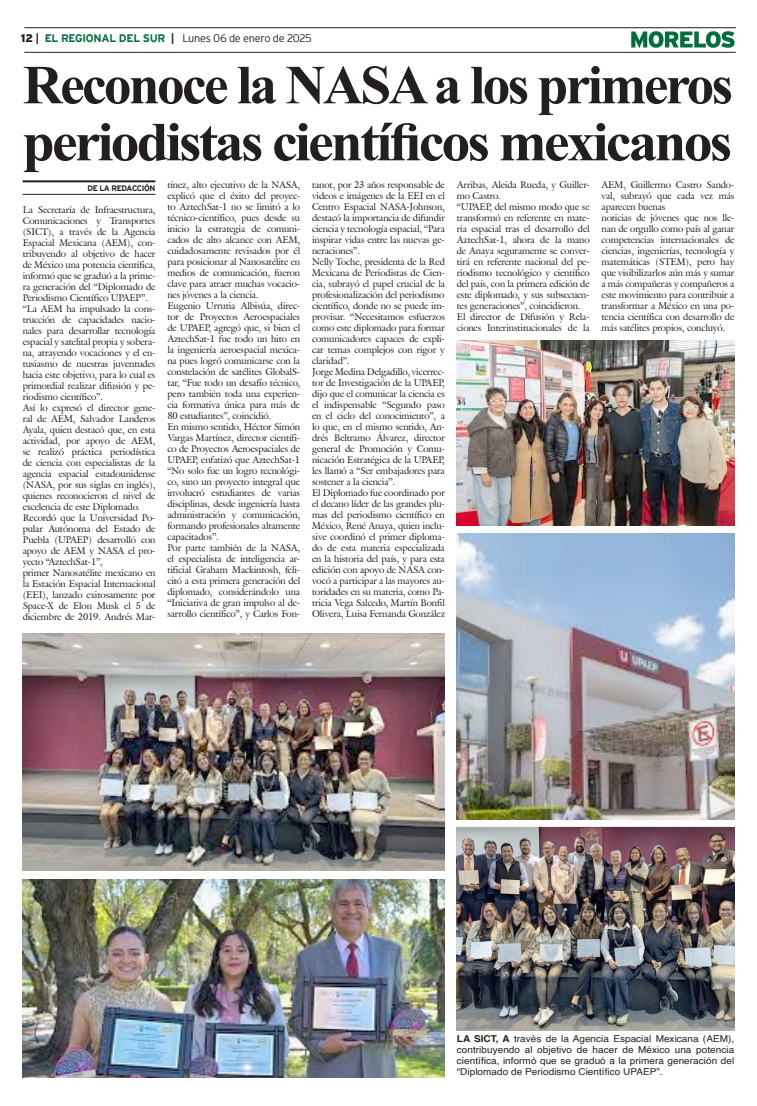
<style>
.page{position:relative;width:757px;height:1106px;background:#fff}
.page>*{position:absolute;margin:0;border:0;box-sizing:border-box;transform-origin:0 0}
.Cabeza_02{font:700 55px "Times New Roman";letter-spacing:-.05em;color:#231f20;scale:1.05 1}
.Cabeza_02-2{font:700 55px "Times New Roman";letter-spacing:-.05em;color:#231f20}
.t1{font:300 11px "Interstate";letter-spacing:-.025em;color:#231f20}
.t2{font:9.5px/11px "Galliard IT Cby BT";letter-spacing:-.01em;color:#231f20;text-align:justify}
.Pie_de_foto{font:9.5px/11px "Helvetica";letter-spacing:.005em;color:#231f20;text-align:justify;scale:1.05 1}
.t3{font:700 8px "Interstate";letter-spacing:-.05em;color:#231f20}
.s1{font-weight:900}
.s2{font-weight:700}
.s3{font-weight:700;color:#006f3c}
</style>
<div class="page">
<hr style="left:24px;top:27px;width:712px;height:1px;background:#231f20">
<hr style="left:24px;top:52px;width:712px;height:1px;background:#231f20">
<svg style="left:631px;top:31px;width:103px;height:17px"></svg>
<hr style="left:23px;top:180px;width:132px;height:2px;background:#231f20">
<hr style="left:23px;top:194px;width:132px;height:1px;background:#231f20">
<img style="left:23px;top:634px;width:422px;height:236px">
<img style="left:457px;top:340px;width:277px;height:185px">
<img style="left:457px;top:533px;width:277px;height:286px">
<img style="left:23px;top:879px;width:422px;height:198px">
<img style="left:457px;top:827px;width:277px;height:203px">
<p class="t1" style="left:21px;top:32px;width:292px"><span class="s1">12</span> <span class="s2">|</span> <span class="s3">EL REGIONAL DEL SUR</span> <span class="s2">|</span> Lunes 06 de enero de 2025</p>
<p class="Cabeza_02-2" style="left:23px;top:45px;width:712px">Reconoce la NASA a los primeros</p>
<p class="Cabeza_02" style="left:23px;top:102px;width:677px">periodistas científicos mexicanos</p>
<p class="t3" style="left:87px;top:184px;width:69px">DE LA REDACCIÓN</p>
<p class="t2" style="left:457px;top:179px;width:134px">Arribas, Aleida Rueda, y Guiller&shy;mo Castro.</p>
<p class="t2" style="left:457px;top:201px;width:134px">“UPAEP, del mismo modo que se transformó en referente en mate&shy;ria espacial tras el desarrollo del AztechSat-1, ahora de la mano de Anaya seguramente se conver&shy;tirá en referente nacional del pe&shy;riodismo tecnológico y científico del país, con la primera edición de este diplomado, y sus subsecuen&shy;tes generaciones”, coincidieron.</p>
<p class="t2" style="left:457px;top:311px;width:134px">El director de Difusión y Rela&shy;ciones Interinstitucionales de la</p>
<p class="t2" style="left:167px;top:179px;width:134px">tínez, alto ejecutivo de la NASA, explicó que el éxito del proyec&shy;to AztechSat-1 no se limitó a lo técnico-científico, pues desde su inicio la estrategia de comuni&shy;cados de alto alcance con AEM, cuidadosamente revisados por él para posicionar al Nanosatélite en medios de comunicación, fueron clave para atraer muchas vocacio&shy;nes jóvenes a la ciencia.</p>
<p class="t2" style="left:167px;top:300px;width:134px">Eugenio Urrutia Albisúa, direc&shy;tor de Proyectos Aeroespaciales de UPAEP, agregó que, si bien el AztechSat-1 fue todo un hito en la ingeniería aeroespacial mexica&shy;na pues logró comunicarse con la constelación de satélites GlobalS&shy;tar, “Fue todo un desafío técnico, pero también toda una experien&shy;cia formativa única para más de 80 estudiantes”, coincidió.</p>
<p class="t2" style="left:167px;top:421px;width:134px">En mismo sentido, Héctor Simón Vargas Martínez, director científi&shy;co de Proyectos Aeroespaciales de UPAEP, enfatizó que AztechSat-1 “No solo fue un logro tecnológi&shy;co, sino un proyecto integral que involucró estudiantes de varias disciplinas, desde ingeniería hasta administración y comunicación, formando profesionales altamente capacitados”.</p>
<p class="t2" style="left:167px;top:542px;width:134px">Por parte también de la NASA, el especialista de inteligencia ar&shy;tificial Graham Mackintosh, feli&shy;citó a esta primera generación del diplomado, considerándolo una “Iniciativa de gran impulso al de&shy;sarrollo científico”, y Carlos Fon-</p>
<p class="t2" style="left:312px;top:179px;width:134px">tanot, por 23 años responsable de videos e imágenes de la EEI en el Centro Espacial NASA-Johnson, destacó la importancia de difundir ciencia y tecnología espacial, “Para inspirar vidas entre las nuevas ge&shy;neraciones”.</p>
<p class="t2" style="left:312px;top:256px;width:134px">Nelly Toche, presidenta de la Red Mexicana de Periodistas de Cien&shy;cia, subrayó el papel crucial de la profesionalización del periodismo</p>
<p class="t2" style="left:312px;top:300px;width:134px">científico, donde no se puede im&shy;provisar. “Necesitamos esfuerzos como este diplomado para formar comunicadores capaces de expli&shy;car temas complejos con rigor y claridad”.</p>
<p class="t2" style="left:312px;top:366px;width:134px">Jorge Medina Delgadillo, vicerrec&shy;tor de Investigación de la UPAEP, dijo que el comunicar la ciencia es el indispensable “Segundo paso en el ciclo del conocimiento”, a lo que, en el mismo sentido, An&shy;drés Beltramo Álvarez, director general de Promoción y Comu&shy;nicación Estratégica de la UPAEP, les llamó a “Ser embajadores para sostener a la ciencia”.</p>
<p class="t2" style="left:312px;top:487px;width:134px">El Diplomado fue coordinado por el decano líder de las grandes plu&shy;mas del periodismo científico en México, René Anaya, quien inclu&shy;sive coordinó el primer diploma&shy;do de esta materia especializada en la historia del país, y para esta edición con apoyo de NASA con&shy;vocó a participar a las mayores au&shy;toridades en su materia, como Pa&shy;tricia Vega Salcedo, Martín Bonfil Olivera, Luisa Fernanda González</p>
<p class="t2" style="left:601px;top:179px;width:134px">AEM, Guillermo Castro Sando&shy;val, subrayó que cada vez más aparecen buenas</p>
<p class="t2" style="left:601px;top:212px;width:134px">noticias de jóvenes que nos lle&shy;nan de orgullo como país al ganar competencias internacionales de ciencias, ingenierías, tecnología y matemáticas (STEM), pero hay que visibilizarlos aún más y sumar a más compañeras y compañeros a este movimiento para contribuir a transformar a México en una po&shy;tencia científica con desarrollo de más satélites propios, concluyó.</p>
<p class="t2" style="left:23px;top:204px;width:134px">La Secretaría de Infraestructura, Comunicaciones y Transportes (SICT), a través de la Agencia Espacial Mexicana (AEM), con&shy;tribuyendo al objetivo de hacer de México una potencia científica, informó que se graduó a la prime&shy;ra generación del “Diplomado de Periodismo Científico UPAEP”.</p>
<p class="t2" style="left:23px;top:303px;width:134px">“La AEM ha impulsado la cons&shy;trucción de capacidades nacio&shy;nales para desarrollar tecnología espacial y satelital propia y sobera&shy;na, atrayendo vocaciones y el en&shy;tusiasmo de nuestras juventudes hacia este objetivo, para lo cual es primordial realizar difusión y pe&shy;riodismo científico”.</p>
<p class="t2" style="left:23px;top:402px;width:134px">Así lo expresó el director gene&shy;ral de AEM, Salvador Landeros Ayala, quien destacó que, en esta actividad, por apoyo de AEM, se realizó práctica periodística de ciencia con especialistas de la agencia espacial estadounidense (NASA, por sus siglas en inglés), quienes reconocieron el nivel de excelencia de este Diplomado.</p>
<p class="t2" style="left:23px;top:512px;width:134px">Recordó que la Universidad Po&shy;pular Autónoma del Estado de Puebla (UPAEP) desarrolló con apoyo de AEM y NASA el pro&shy;yecto “AztechSat-1”,</p>
<p class="t2" style="left:23px;top:567px;width:134px">primer Nanosatélite mexicano en la Estación Espacial Internacional (EEI), lanzado exitosamente por Space-X de Elon Musk el 5 de diciembre de 2019. Andrés Mar-</p>
<p class="Pie_de_foto" style="left:457px;top:1033px;width:266px"><span class="s2">LA SICT, A</span> través de la Agencia Espacial Mexicana (AEM), contribuyendo al objetivo de hacer de México una potencia científica, informó que se graduó a la primera generación del “Diplomado de Periodismo Científico UPAEP”.</p>
</div>
